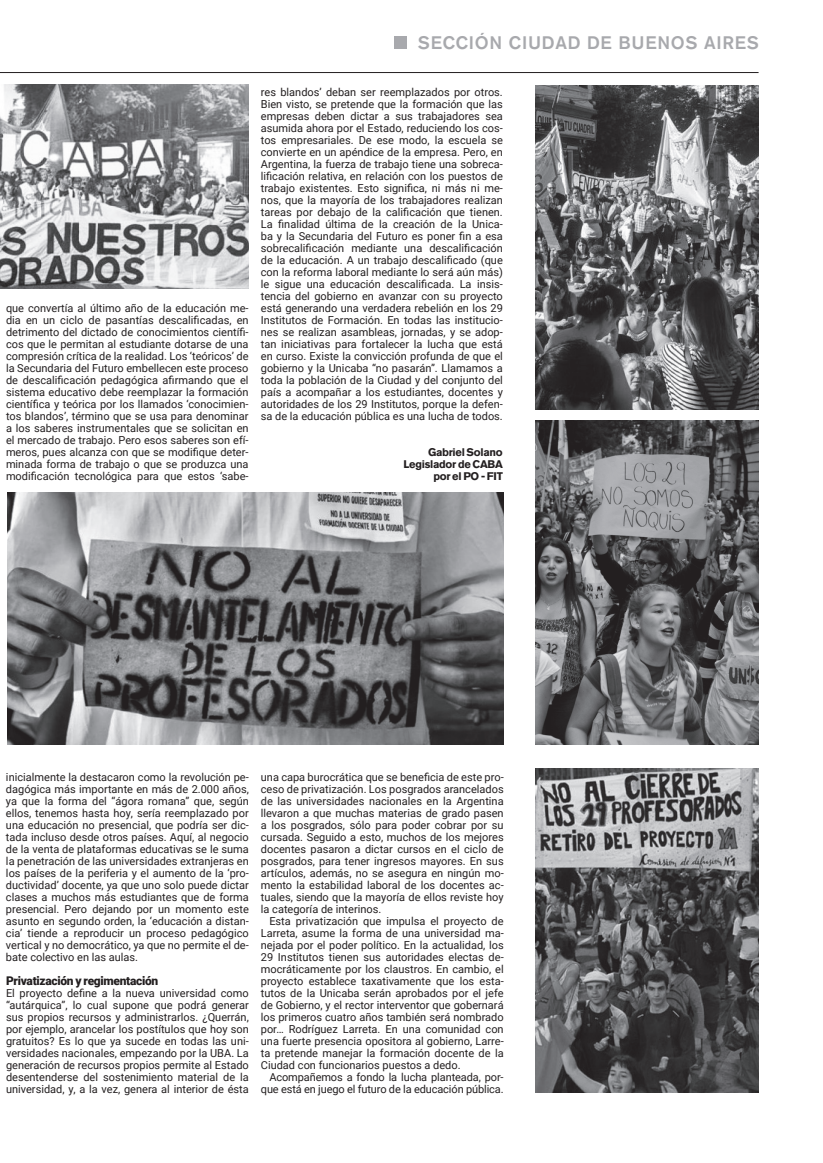
<style>
.page{position:relative;width:823px;height:1163px;background:#fff}
.page>*{position:absolute;margin:0;border:0;box-sizing:border-box;transform-origin:0 0}
.t1{font:500 18px "Akzidenz Grotesk BQ";letter-spacing:.04em;color:#a8a9ad}
.t2{font:900 12px "Roboto";letter-spacing:-.025em;color:#231f20}
.t3{font:11px/12px "Roboto";color:#231f20;text-align:justify}
.t4{font:700 11px/12px "Akzidenz Grotesk BQ";letter-spacing:-.025em;color:#231f20;text-align:right}
</style>
<div class="page">
<img style="left:0;top:84px;width:248px;height:204px">
<img style="left:535px;top:768px;width:223px;height:324px">
<img style="left:535px;top:420px;width:223px;height:324px">
<img style="left:535px;top:85px;width:223px;height:324px">
<div style="left:394px;top:36px;width:12px;height:12px;background:#a8a9ad"></div>
<hr style="left:0;top:72px;width:758px;height:1px;background:#231f20">
<img style="left:8px;top:492px;width:494px;height:252px">
<h1 class="t1" style="left:417px;top:32px;width:342px">SECCIÓN CIUDAD DE BUENOS AIRES</h1>
<p class="t3" style="left:6px;top:302px;width:244px">que convertía al último año de la educación me&shy;dia en un ciclo de pasantías descalificadas, en detrimento del dictado de conocimientos científi&shy;cos que le permitan al estudiante dotarse de una compresión crítica de la realidad. Los ‘teóricos’ de la Secundaria del Futuro embellecen este proceso de descalificación pedagógica afirmando que el sistema educativo debe reemplazar la formación científica y teórica por los llamados ‘conocimien&shy;tos blandos’, término que se usa para denominar a los saberes instrumentales que se solicitan en el mercado de trabajo. Pero esos saberes son efí&shy;meros, pues alcanza con que se modifique deter&shy;minada forma de trabajo o que se produzca una modificación tecnológica para que estos ‘sabe-</p>
<p class="t3" style="left:261px;top:86px;width:243px">res blandos’ deban ser reemplazados por otros.<br>Bien visto, se pretende que la formación que las empresas deben dictar a sus trabajadores sea asumida ahora por el Estado, reduciendo los cos&shy;tos empresariales. De ese modo, la escuela se convierte en un apéndice de la empresa. Pero, en Argentina, la fuerza de trabajo tiene una sobreca&shy;lificación relativa, en relación con los puestos de trabajo existentes. Esto significa, ni más ni me&shy;nos, que la mayoría de los trabajadores realizan tareas por debajo de la calificación que tienen.<br>La finalidad última de la creación de la Unica&shy;ba y la Secundaria del Futuro es poner fin a esa sobrecalificación mediante una descalificación de la educación. A un trabajo descalificado (que con la reforma laboral mediante lo será aún más) le sigue una educación descalificada. La insis&shy;tencia del gobierno en avanzar con su proyecto está generando una verdadera rebelión en los 29<br>Institutos de Formación. En todas las institucio&shy;nes se realizan asambleas, jornadas, y se adop&shy;tan iniciativas para fortalecer la lucha que está en curso. Existe la convicción profunda de que el gobierno y la Unicaba “no pasarán”. Llamamos a toda la población de la Ciudad y del conjunto del país a acompañar a los estudiantes, docentes y autoridades de los 29 Institutos, porque la defen&shy;sa de la educación pública es una lucha de todos.</p>
<p class="t4" style="left:403px;top:446px;width:101px">Gabriel Solano<br>Legislador de CABA por el PO - FIT</p>
<p class="t3" style="left:6px;top:770px;width:244px">inicialmente la destacaron como la revolución pe&shy;dagógica más importante en más de 2.000 años, ya que la forma del “ágora romana” que, según ellos, tenemos hasta hoy, sería reemplazado por una educación no presencial, que podría ser dic&shy;tada incluso desde otros países. Aquí, al negocio de la venta de plataformas educativas se le suma la penetración de las universidades extranjeras en los países de la periferia y el aumento de la ‘pro&shy;ductividad’ docente, ya que uno solo puede dictar clases a muchos más estudiantes que de forma presencial. Pero dejando por un momento este asunto en segundo orden, la ‘educación a distan&shy;cia’ tiende a reproducir un proceso pedagógico vertical y no democrático, ya que no permite el de&shy;bate colectivo en las aulas.</p>
<p class="t2" style="left:6px;top:971px;width:154px">Privatización y regimentación</p>
<p class="t3" style="left:6px;top:986px;width:244px">El proyecto define a la nueva universidad como “autárquica”, lo cual supone que podrá generar sus propios recursos y administrarlos. ¿Querrán, por ejemplo, arancelar los postítulos que hoy son gratuitos? Es lo que ya sucede en todas las uni&shy;versidades nacionales, empezando por la UBA. La generación de recursos propios permite al Estado desentenderse del sostenimiento material de la universidad, y, a la vez, genera al interior de ésta</p>
<p class="t3" style="left:261px;top:770px;width:244px">una capa burocrática que se beneficia de este pro&shy;ceso de privatización. Los posgrados arancelados de las universidades nacionales en la Argentina llevaron a que muchas materias de grado pasen a los posgrados, sólo para poder cobrar por su cursada. Seguido a esto, muchos de los mejores docentes pasaron a dictar cursos en el ciclo de posgrados, para tener ingresos mayores. En sus artículos, además, no se asegura en ningún mo&shy;mento la estabilidad laboral de los docentes ac&shy;tuales, siendo que la mayoría de ellos reviste hoy la categoría de interinos.</p>
<p class="t3" style="left:261px;top:914px;width:244px;text-indent:9px">Esta privatización que impulsa el proyecto de Larreta, asume la forma de una universidad ma&shy;nejada por el poder político. En la actualidad, los 29 Institutos tienen sus autoridades electas de&shy;mocráticamente por los claustros. En cambio, el proyecto establece taxativamente que los esta&shy;tutos de la Unicaba serán aprobados por el jefe de Gobierno, y el rector interventor que gobernará los primeros cuatro años también será nombrado por… Rodríguez Larreta. En una comunidad con una fuerte presencia opositora al gobierno, Larre&shy;ta pretende manejar la formación docente de la Ciudad con funcionarios puestos a dedo.</p>
<p class="t3" style="left:261px;top:1070px;width:244px;text-align:right">Acompañemos a fondo la lucha planteada, por&shy;que está en juego el futuro de la educación pública.</p>
</div>
